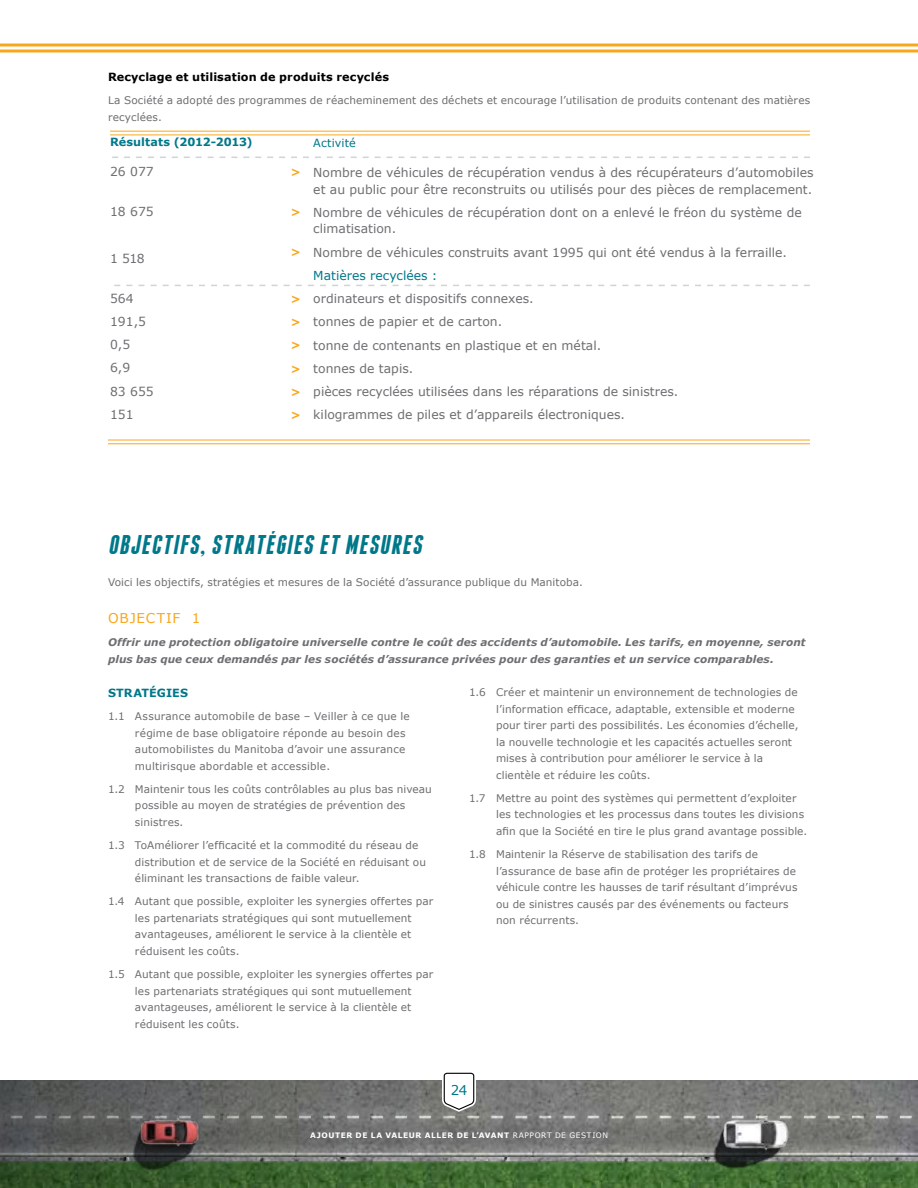
<style>
.page{position:relative;width:918px;height:1188px;background:#fff}
.page>*{position:absolute;margin:0;border:0;box-sizing:border-box;transform-origin:0 0}
.t1{font:italic 700 27px "Franchise";color:#00788a}
.t2{font:13.5px "Verdana";color:#faa61a}
.t3{font:13.5px "Verdana";color:#00788a}
.t4{font:12.3px/23.2px "Verdana";color:#6d6e71}
.t5{font:12.3px "Verdana";color:#00788a}
.t6{font:700 11.25px "Verdana";letter-spacing:.01em;color:#000}
.t7{font:700 11.25px "Verdana";letter-spacing:.005em;color:#00788a}
.t8{font:700 11.25px/23.2px "Verdana";color:#faa61a;text-align:justify}
.t9{font:11.25px "Verdana";letter-spacing:.005em;color:#00788a}
.t10{font:10.5px/16.5px "Verdana";letter-spacing:.01em;color:#6d6e71}
.t11{font:italic 700 10.5px/16.5px "Verdana";letter-spacing:.005em;color:#6d6e71}
.t12{font:700 7.5px "Verdana";letter-spacing:.075em;color:#fff}
.s1{font-weight:400}
</style>
<div class="page">
<svg style="left:0;top:1118px;width:918px;height:70px;background:#60705b"></svg>
<svg style="left:0;top:1072px;width:918px;height:46px"></svg>
<hr style="left:0;top:44px;width:918px;height:2px;background:#faa61a">
<hr style="left:0;top:50px;width:918px;height:2px;background:#faa61a">
<img style="left:97px;top:1100px;width:156px;height:88px">
<img style="left:672px;top:1105px;width:167px;height:83px">
<svg style="left:112px;top:157px;width:698px;height:1px"></svg>
<svg style="left:114px;top:285px;width:696px;height:1px"></svg>
<hr style="left:110px;top:131px;width:700px;height:1px;background:#faa61a">
<hr style="left:110px;top:135px;width:700px;height:1px;background:#faa61a">
<hr style="left:108px;top:440px;width:702px;height:1px;background:#faa61a">
<hr style="left:108px;top:443px;width:702px;height:1px;background:#faa61a">
<p class="t6" style="left:108px;top:69px;width:283px">Recyclage et utilisation de produits recyclés</p>
<p class="t10" style="left:108px;top:92px;width:704px">La Société a adopté des programmes de réacheminement des déchets et encourage l’utilisation de produits contenant des matières recyclées.</p>
<p class="t7" style="left:110px;top:134px;width:144px">Résultats (2012-2013)</p>
<p class="t4" style="left:110px;top:160px;width:45px">26 077</p>
<p class="t4" style="left:110px;top:200px;width:45px">18 675</p>
<p class="t4" style="left:110px;top:246px;width:36px">1 518</p>
<p class="t4" style="left:110px;top:286px;width:45px">564<br>191,5<br>0,5<br>6,9<br>83 655<br>151</p>
<p class="t9" style="left:313px;top:135px;width:44px">Activité</p>
<p class="t4" style="left:313px;top:164px;width:502px;line-height:16.5px">Nombre de véhicules de récupération vendus à des récupérateurs d’automobiles et au public pour être reconstruits ou utilisés pour des pièces de remplacement.</p>
<p class="t4" style="left:313px;top:204px;width:490px;line-height:16.5px">Nombre de véhicules de récupération dont on a enlevé le fréon du système de climatisation.</p>
<p class="t4" style="left:313px;top:241px;width:475px">Nombre de véhicules construits avant 1995 qui ont été vendus à la ferraille.</p>
<p class="t5" style="left:313px;top:267px;width:126px">Matières recyclées :</p>
<p class="t4" style="left:313px;top:287px;width:367px">ordinateurs et dispositifs connexes.<br>tonnes de papier et de carton.<br>tonne de contenants en plastique et en métal.<br>tonnes de tapis.<br>pièces recyclées utilisées dans les réparations de sinistres. kilogrammes de piles et d’appareils électroniques.</p>
<p class="t8" style="left:291px;top:160px;width:11px">&gt;</p>
<p class="t8" style="left:291px;top:200px;width:11px">&gt;</p>
<p class="t8" style="left:291px;top:240px;width:11px">&gt;</p>
<p class="t8" style="left:291px;top:287px;width:11px">&gt; &gt; &gt; &gt; &gt; &gt;</p>
<h1 class="t1" style="left:108px;top:531px;width:320px">OBJECTIFS, STRATÉGIES ET MESURES</h1>
<p class="t10" style="left:108px;top:574px;width:476px">Voici les objectifs, stratégies et mesures de la Société d’assurance publique du Manitoba.</p>
<p class="t2" style="left:108px;top:609px;width:21px">Objectif</p>
<p class="t2" style="left:192px;top:609px;width:10px">1</p>
<p class="t11" style="left:108px;top:634px;width:699px">Offrir une protection obligatoire universelle contre le coût des accidents d’automobile. Les tarifs, en moyenne, seront plus bas que ceux demandés par les sociétés d’assurance privées pour des garanties et un service comparables.</p>
<p class="t7" style="left:108px;top:685px;width:73px">Stratégies</p>
<p class="t10" style="left:135px;top:708px;width:276px;text-indent:-27px">1.1 Assurance automobile de base – Veiller à ce que le régime de base obligatoire réponde au besoin des automobilistes du Manitoba d’avoir une assurance multirisque abordable et accessible.</p>
<p class="t10" style="left:135px;top:781px;width:298px;text-indent:-27px">1.2 Maintenir tous les coûts contrôlables au plus bas niveau possible au moyen de stratégies de prévention des sinistres.</p>
<p class="t10" style="left:135px;top:837px;width:293px;text-indent:-27px">1.3 ToAméliorer l’efficacité et la commodité du réseau de distribution et de service de la Société en réduisant ou éliminant les transactions de faible valeur.</p>
<p class="t10" style="left:135px;top:893px;width:300px;text-indent:-27px">1.4 Autant que possible, exploiter les synergies offertes par les partenariats stratégiques qui sont mutuellement avantageuses, améliorent le service à la clientèle et réduisent les coûts.</p>
<p class="t10" style="left:135px;top:966px;width:300px;text-indent:-27px">1.5 Autant que possible, exploiter les synergies offertes par les partenariats stratégiques qui sont mutuellement avantageuses, améliorent le service à la clientèle et réduisent les coûts.</p>
<p class="t10" style="left:496px;top:684px;width:304px;text-indent:-27px">1.6 Créer et maintenir un environnement de technologies de l’information efficace, adaptable, extensible et moderne pour tirer parti des possibilités. Les économies d’échelle, la nouvelle technologie et les capacités actuelles seront mises à contribution pour améliorer le service à la clientèle et réduire les coûts.</p>
<p class="t10" style="left:496px;top:790px;width:313px;text-indent:-27px">1.7 Mettre au point des systèmes qui permettent d’exploiter les technologies et les processus dans toutes les divisions afin que la Société en tire le plus grand avantage possible.</p>
<p class="t10" style="left:496px;top:846px;width:303px;text-indent:-27px">1.8 Maintenir la Réserve de stabilisation des tarifs de l’assurance de base afin de protéger les propriétaires de véhicule contre les hausses de tarif résultant d’imprévus ou de sinistres causés par des événements ou facteurs non récurrents.</p>
<p class="t3" style="left:451px;top:1081px;width:18px">24</p>
<p class="t12" style="left:310px;top:1130px;width:299px">AJOUTER DE LA VALEUR ALLER DE L’AVANT <span class="s1">RAPPORT DE GESTION</span></p>
</div>
